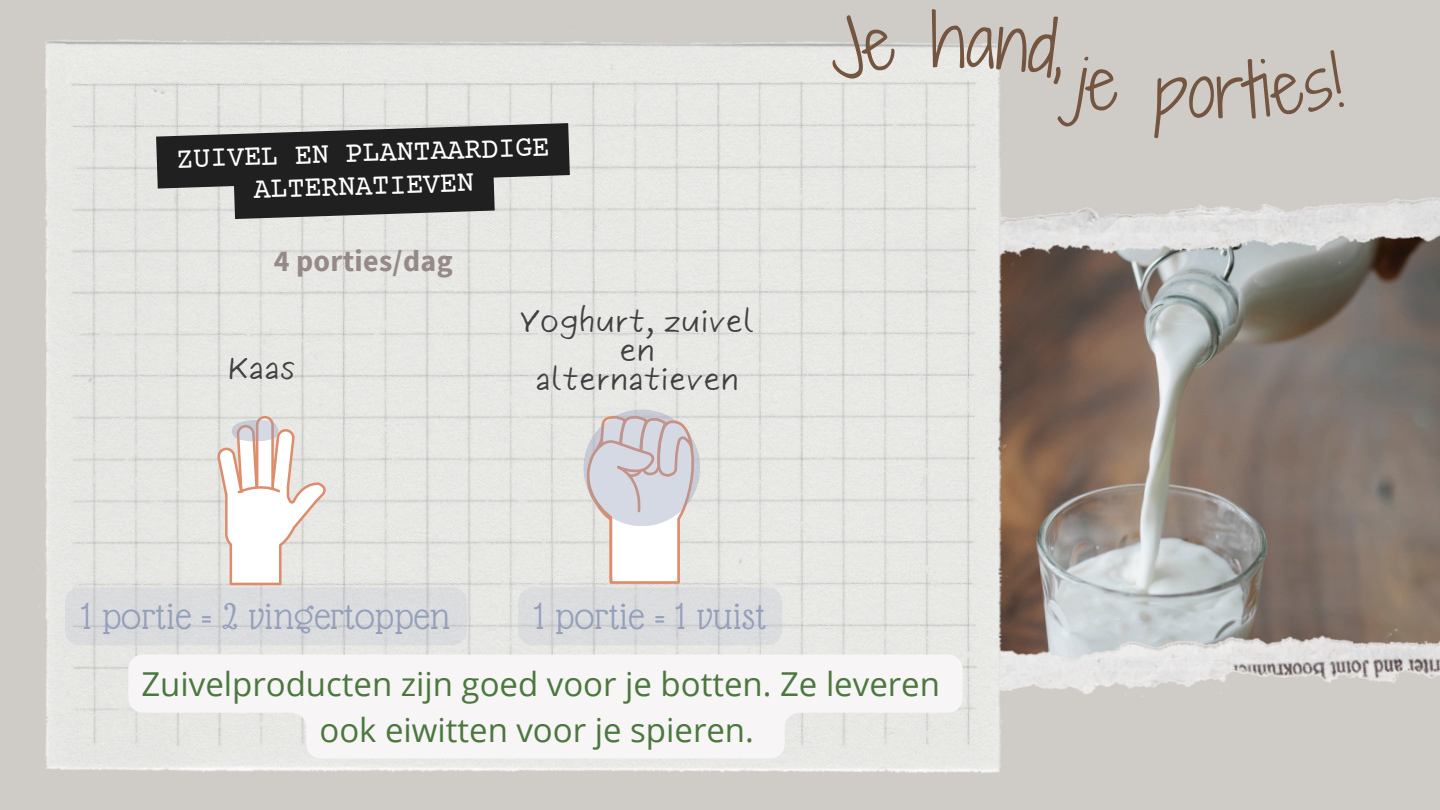
<style>
.page{position:relative;width:1440px;height:810px;background:#cfcbc7}
.page>*{position:absolute;margin:0;border:0;box-sizing:border-box;transform-origin:0 0}
.t1{font:70px "Shadows Into Light Two";color:#745640}
.t2{font:40px "Glass Antiqua";letter-spacing:.01em;color:#959fbc}
.t3{font:33px/45.8px "Open Sans";color:#4b783f;text-align:center}
.t4{font:30px/29.2px "Six Hands Marker";letter-spacing:.01em;color:#414042;text-align:center}
.t5{font:700 30px "Source Sans Pro";letter-spacing:.01em;color:#968a88}
.t6{font:29px/33px "Courier Prime";color:#fff;text-align:center}
</style>
<div class="page">
<img style="left:1022px;top:197px;width:418px;height:500px">
<img style="left:45px;top:39px;width:977px;height:734px">
<svg style="left:156px;top:123px;width:415px;height:99px;background:#545454"></svg>
<svg style="left:128px;top:655px;width:835px;height:103px;background:#f3f2f1"></svg>
<div style="left:256px;top:416px;width:18px;height:82px;border:3px solid #dd8d6c;border-radius:8px"></div>
<svg style="left:576px;top:414px;width:123px;height:170px;background:#ede8e4"></svg>
<svg style="left:217px;top:419px;width:111px;height:166px;background:#eee6e1"></svg>
<svg style="left:584px;top:410px;width:116px;height:116px;background:#d0cdd5"></svg>
<div style="left:65px;top:587px;width:402px;height:58px;background:#d9dbde;border-radius:14px"></div>
<div style="left:518px;top:587px;width:264px;height:58px;background:#dadcde;border-radius:14px"></div>
<svg style="left:826px;top:39px;width:70px;height:42px;background:#e2e2df"></svg>
<svg style="left:966px;top:39px;width:56px;height:89px"></svg>
<h3 class="t6" style="left:176px;top:145px;width:375px;rotate:-2deg">ZUIVEL EN PLANTAARDIGE<br>ALTERNATIEVEN</h3>
<p class="t5" style="left:274px;top:242px;width:181px">4 porties/dag</p>
<h2 class="t4" style="left:228px;top:353px;width:70px">Kaas</h2>
<p class="t4" style="left:520px;top:306px;width:236px">Yoghurt, zuivel en alternatieven</p>
<h2 class="t2" style="left:81px;top:596px;width:371px">1 portie = 2 vingertoppen</h2>
<h4 class="t2" style="left:534px;top:596px;width:233px">1 portie = 1 vuist</h4>
<h1 class="t1" style="left:931px;top:-11px;width:36px">h</h1>
<h4 class="t3" style="left:141px;top:661px;width:800px">Zuivelproducten zijn goed voor je botten. Ze leveren ook eiwitten voor je spieren.</h4>
</div>
